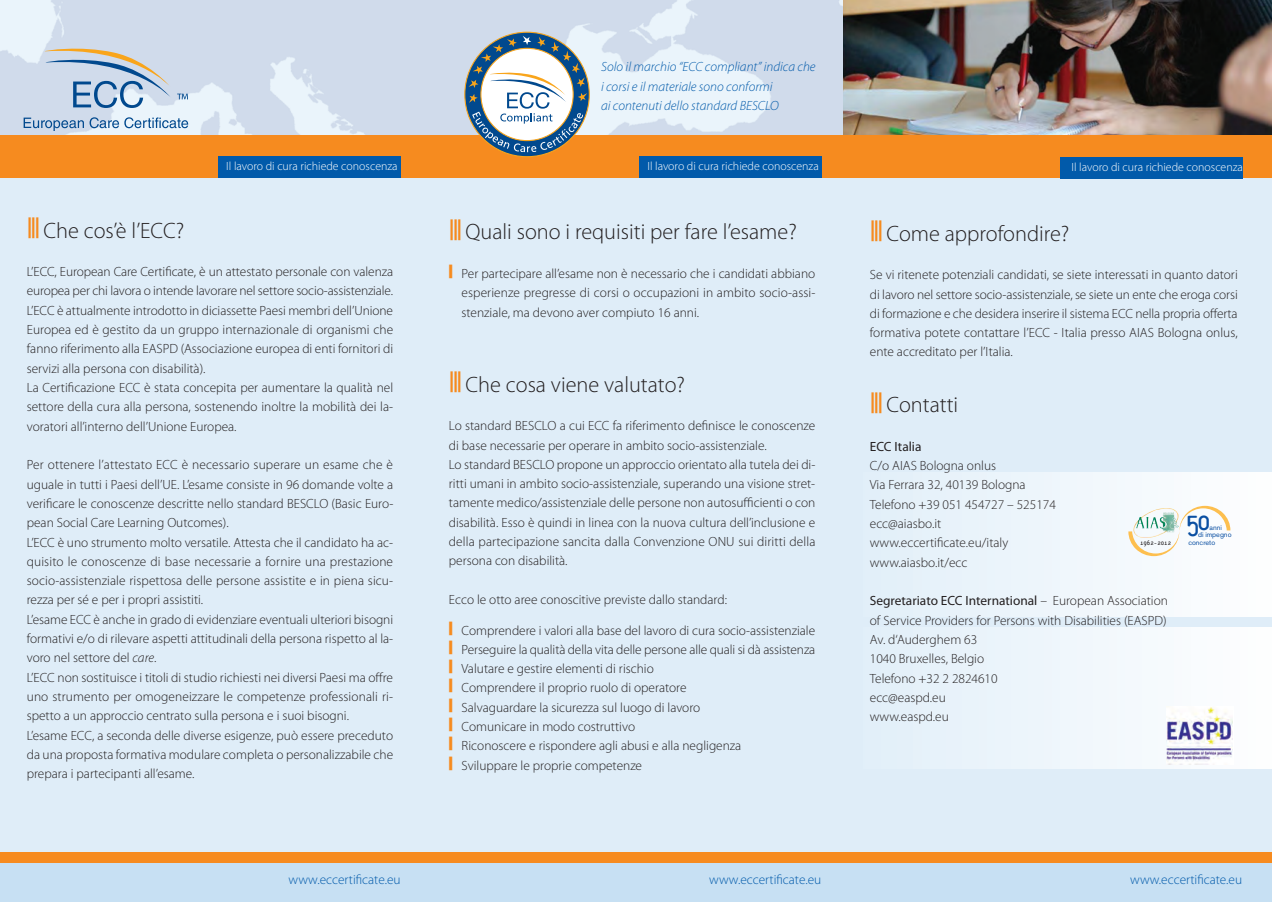
<style>
.page{position:relative;width:1272px;height:902px;background:#fff}
.page>*{position:absolute;margin:0;border:0;box-sizing:border-box;transform-origin:0 0}
.t1{font:30.75px "Platelet";color:#0a4fa2}
.t2{font:300 22.35px "Myriad Pro";color:#231f20}
.t3{font:300 13.35px/19.4px "Myriad Pro";color:#231f20}
.t4{font:italic 300 13.35px/19.4px "Myriad Pro";color:#015aaa}
.t5{font:300 13.35px "Myriad Pro";color:#015aaa}
.t6{font:13.35px "Myriad Pro";color:#231f20}
.t7{font:300 11.85px "Myriad Pro";color:#fff}
.t8{font:7.5px "Platelet";color:#231f20}
.t9{font:7.05px "Akzidenz Grotesk BE";color:#0a4fa2}
.s1{font-style:italic}
.s2{font-family:"Frutiger";font-weight:900;font-size:17.85px;color:#f68b1f}
.s3{font-weight:400}
</style>
<div class="page">
<div style="left:0;top:167px;width:1271px;height:687px;background:#dfedf8"></div>
<img style="left:842px;top:0;width:429px;height:135px">
<div style="left:0;top:863px;width:1271px;height:38px;background:#c7e0f3"></div>
<img style="left:0;top:0;width:842px;height:135px">
<div style="left:0;top:135px;width:1271px;height:43px;background:#f68b1f"></div>
<div style="left:639px;top:157px;width:182px;height:21px;background:#015aaa"></div>
<div style="left:218px;top:157px;width:182px;height:21px;background:#015aaa"></div>
<div style="left:1060px;top:158px;width:182px;height:21px;background:#015aaa"></div>
<div style="left:0;top:852px;width:1271px;height:11px;background:#f68b1f"></div>
<svg style="left:468px;top:36px;width:119px;height:116px"></svg>
<svg style="left:24px;top:118px;width:60px;height:13px"></svg>
<svg style="left:90px;top:117px;width:98px;height:11px"></svg>
<svg style="left:45px;top:49px;width:143px;height:59px;background:#bbc9d8"></svg>
<div style="left:863px;top:473px;width:408px;height:143px;background:linear-gradient(to right,#e1eff9,#fefeff)"></div>
<div style="left:863px;top:627px;width:408px;height:141px;background:linear-gradient(to right,#e1eff9,#fefeff)"></div>
<svg style="left:1128px;top:506px;width:102px;height:50px;background:#f8f5ec"></svg>
<img style="left:1133px;top:508px;width:45px;height:30px">
<svg style="left:1165px;top:706px;width:68px;height:59px"></svg>
<img style="left:1166px;top:706px;width:65px;height:58px">
<p class="t4" style="left:601px;top:58px;width:216px">Solo il marchio “ECC compliant” indica che i corsi e il materiale sono conformi<br>ai contenuti dello standard BESCLO</p>
<p class="t7" style="left:226px;top:162px;width:173px">Il lavoro di cura richiede conoscenza</p>
<p class="t7" style="left:647px;top:162px;width:173px">Il lavoro di cura richiede conoscenza</p>
<p class="t7" style="left:1071px;top:163px;width:173px">Il lavoro di cura richiede conoscenza</p>
<h2 class="t2" style="left:27px;top:222px;width:159px"><sup>|||</sup>Che cos’è l’ECC?</h2>
<p class="t3" style="left:27px;top:263px;width:368px">L’ECC, European Care Certificate, è un attestato personale con valenza europea per chi lavora o intende lavorare nel settore socio-assistenziale.<br>L’ECC è attualmente introdotto in diciassette Paesi membri dell’Unione Europea ed è gestito da un gruppo internazionale di organismi che fanno riferimento alla EASPD (Associazione europea di enti fornitori di servizi alla persona con disabilità).<br>La Certificazione ECC è stata concepita per aumentare la qualità nel settore della cura alla persona, sostenendo inoltre la mobilità dei la&shy;voratori all’interno dell’Unione Europea.</p>
<p class="t3" style="left:27px;top:456px;width:368px">Per ottenere l’attestato ECC è necessario superare un esame che è uguale in tutti i Paesi dell’UE. L’esame consiste in 96 domande volte a verificare le conoscenze descritte nello standard BESCLO (Basic Euro&shy;pean Social Care Learning Outcomes).<br>L’ECC è uno strumento molto versatile. Attesta che il candidato ha ac&shy;quisito le conoscenze di base necessarie a fornire una prestazione socio-assistenziale rispettosa delle persone assistite e in piena sicu&shy;rezza per sé e per i propri assistiti.<br>L’esame ECC è anche in grado di evidenziare eventuali ulteriori bisogni formativi e/o di rilevare aspetti attitudinali della persona rispetto al la&shy;voro nel settore del <span class="s1">care</span>.<br>L’ECC non sostituisce i titoli di studio richiesti nei diversi Paesi ma offre uno strumento per omogeneizzare le competenze professionali ri&shy;spetto a un approccio centrato sulla persona e i suoi bisogni.<br>L’esame ECC, a seconda delle diverse esigenze, può essere preceduto da una proposta formativa modulare completa o personalizzabile che prepara i partecipanti all’esame.</p>
<p class="t5" style="left:288px;top:874px;width:113px">www.eccertificate.eu</p>
<h2 class="t2" style="left:449px;top:223px;width:349px"><sup>|||</sup>Quali sono i requisiti per fare l’esame?</h2>
<p class="t3" style="left:461px;top:265px;width:355px;text-align:justify;text-indent:-13px"><span class="s2">|</span> Per partecipare all’esame non è necessario che i candidati abbiano esperienze pregresse di corsi o occupazioni in ambito socio-assi&shy;stenziale, ma devono aver compiuto 16 anni.</p>
<h2 class="t2" style="left:449px;top:375px;width:237px"><sup>|||</sup>Che cosa viene valutato?</h2>
<p class="t3" style="left:449px;top:417px;width:368px">Lo standard BESCLO a cui ECC fa riferimento definisce le conoscenze di base necessarie per operare in ambito socio-assistenziale.<br>Lo standard BESCLO propone un approccio orientato alla tutela dei di&shy;ritti umani in ambito socio-assistenziale, superando una visione stret&shy;tamente medico/assistenziale delle persone non autosufficienti o con disabilità. Esso è quindi in linea con la nuova cultura dell’inclusione e della partecipazione sancita dalla Convenzione ONU sui diritti della persona con disabilità.</p>
<p class="t3" style="left:449px;top:591px;width:279px">Ecco le otto aree conoscitive previste dallo standard:</p>
<p class="t3" style="left:449px;top:621px;width:368px"><span class="s2">|</span> Comprendere i valori alla base del lavoro di cura socio-assistenziale <span class="s2">|</span> Perseguire la qualità della vita delle persone alle quali si dà assistenza <span class="s2">|</span> Valutare e gestire elementi di rischio<br><span class="s2">|</span> Comprendere il proprio ruolo di operatore<br><span class="s2">|</span> Salvaguardare la sicurezza sul luogo di lavoro<br><span class="s2">|</span> Comunicare in modo costruttivo<br><span class="s2">|</span> Riconoscere e rispondere agli abusi e alla negligenza<br><span class="s2">|</span> Sviluppare le proprie competenze</p>
<h2 class="t2" style="left:869px;top:225px;width:201px"><sup>|||</sup>Come approfondire?</h2>
<p class="t3" style="left:869px;top:266px;width:369px;text-align:justify">Se vi ritenete potenziali candidati, se siete interessati in quanto datori di lavoro nel settore socio-assistenziale, se siete un ente che eroga corsi di formazione e che desidera inserire il sistema ECC nella propria offerta formativa potete contattare l’ECC - Italia presso AIAS Bologna onlus, ente accreditato per l’Italia.</p>
<h2 class="t2" style="left:869px;top:396px;width:90px"><sup>|||</sup>Contatti</h2>
<p class="t6" style="left:869px;top:441px;width:53px">ECC Italia</p>
<p class="t3" style="left:869px;top:457px;width:187px">C/o AIAS Bologna onlus<br>Via Ferrara 32, 40139 Bologna<br>Telefono +39 051 454727 – 525174 ecc@aiasbo.it www.eccertificate.eu/italy www.aiasbo.it/ecc</p>
<p class="t3" style="left:869px;top:592px;width:299px"><span class="s3">Segretariato ECC International</span> – European Association of Service Providers for Persons with Disabilities (EASPD)<br>Av. d‘Auderghem 63<br>1040 Bruxelles, Belgio<br>Telefono +32 2 2824610<br>ecc@easpd.eu<br>www.easpd.eu</p>
<h1 class="t1" style="left:1185px;top:501px;width:27px">50</h1>
<p class="t9" style="left:1209px;top:525px;width:14px">anni</p>
<p class="t9" style="left:1197px;top:532px;width:35px">di impegno</p>
<p class="t9" style="left:1188px;top:539px;width:28px">concreto</p>
<p class="t8" style="left:1139px;top:538px;width:33px">1962-2012</p>
<p class="t5" style="left:709px;top:874px;width:113px">www.eccertificate.eu</p>
<p class="t5" style="left:1130px;top:874px;width:113px">www.eccertificate.eu</p>
</div>
